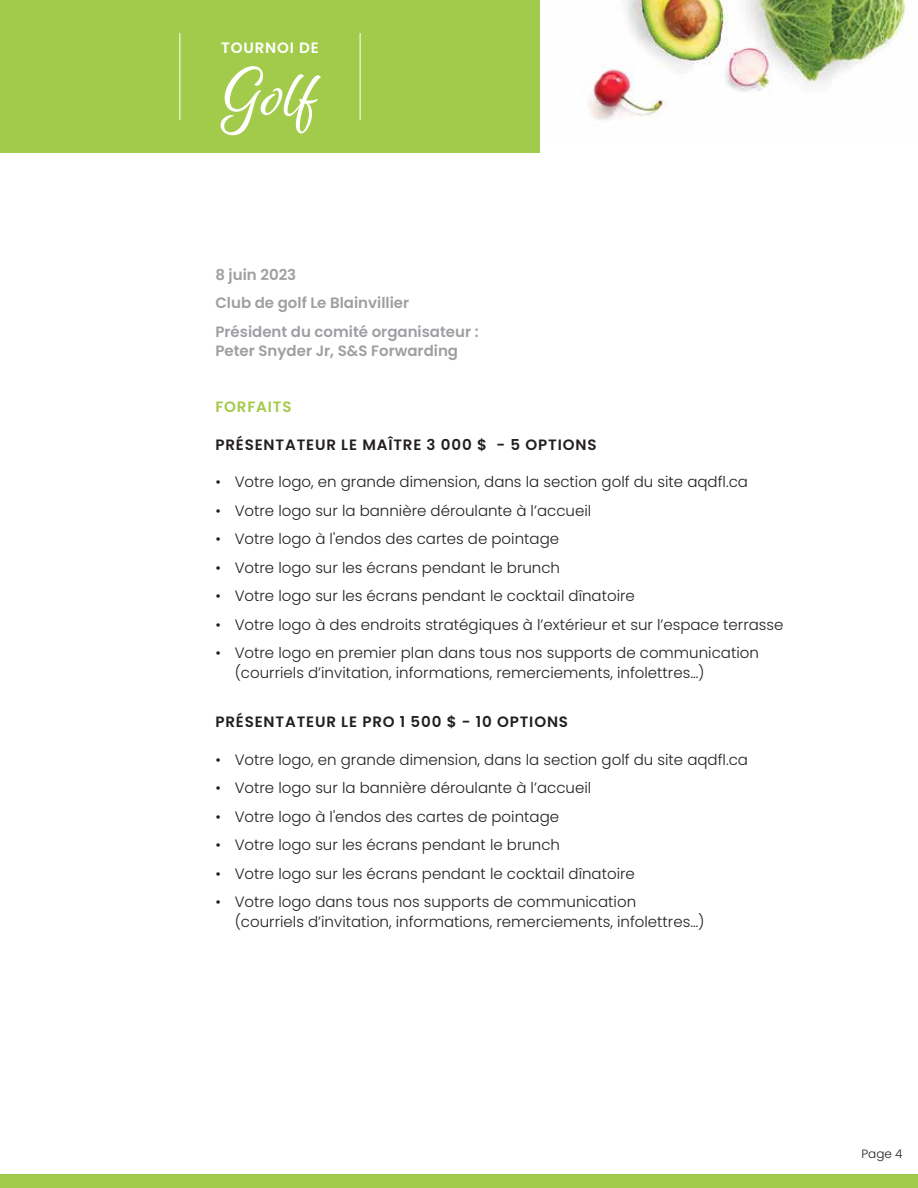
<style>
.page{position:relative;width:918px;height:1188px;background:#fff}
.page>*{position:absolute;margin:0;border:0;box-sizing:border-box;transform-origin:0 0}
.t1{font:72.45px "Alisha";color:#fff;scale:.92 1}
.t2{font:300 15px/19.5px "Poppins";color:#231f20}
.t3{font:600 15px/28.5px "Poppins";color:#9d9fa2}
.t4{font:600 15px "Poppins";letter-spacing:.055em;color:#231f20}
.t5{font:600 15px "Poppins";letter-spacing:.055em;color:#fff}
.t6{font:600 15px "Poppins";letter-spacing:.055em;color:#a3cb4b}
.t7{font:300 12px "Poppins";color:#231f20}
</style>
<div class="page">
<img style="left:588px;top:0;width:321px;height:120px">
<div style="left:0;top:0;width:540px;height:153px;background:#a3cb4b"></div>
<hr style="left:180px;top:33px;width:1px;height:87px;background:#fff">
<hr style="left:360px;top:33px;width:1px;height:87px;background:#fff">
<div style="left:0;top:1174px;width:918px;height:14px;background:#a3cb4b"></div>
<p class="t5" style="left:221px;top:39px;width:99px">TOURNOI DE</p>
<h1 class="t1" style="left:223px;top:49px;width:105px">Golf</h1>
<p class="t3" style="left:215px;top:260px;width:265px">8 juin 2023<br>Club de golf Le Blainvillier<br>Président du comité organisateur :</p>
<p class="t3" style="left:215px;top:337px;width:244px">Peter Snyder Jr, S&amp;S Forwarding</p>
<p class="t6" style="left:215px;top:398px;width:78px">FORFAITS</p>
<p class="t4" style="left:215px;top:436px;width:383px">PRÉSENTATEUR LE MAÎTRE 3 000 $ - 5 OPTIONS</p>
<p class="t2" style="left:215px;top:472px;width:534px">• Votre logo, en grande dimension, dans la section golf du site aqdfl.ca</p>
<p class="t2" style="left:215px;top:501px;width:377px">• Votre logo sur la bannière déroulante à l’accueil</p>
<p class="t2" style="left:215px;top:529px;width:345px">• Votre logo à l'endos des cartes de pointage</p>
<p class="t2" style="left:215px;top:558px;width:346px">• Votre logo sur les écrans pendant le brunch</p>
<p class="t2" style="left:215px;top:586px;width:421px">• Votre logo sur les écrans pendant le cocktail dînatoire</p>
<p class="t2" style="left:215px;top:615px;width:570px">• Votre logo à des endroits stratégiques à l’extérieur et sur l’espace terrasse</p>
<p class="t2" style="left:235px;top:643px;width:526px;text-indent:-19px">• Votre logo en premier plan dans tous nos supports de communication (courriels d’invitation, informations, remerciements, infolettres…)</p>
<p class="t4" style="left:215px;top:713px;width:354px">PRÉSENTATEUR LE PRO 1 500 $ - 10 OPTIONS</p>
<p class="t2" style="left:215px;top:750px;width:534px">• Votre logo, en grande dimension, dans la section golf du site aqdfl.ca</p>
<p class="t2" style="left:215px;top:778px;width:377px">• Votre logo sur la bannière déroulante à l’accueil</p>
<p class="t2" style="left:215px;top:807px;width:345px">• Votre logo à l'endos des cartes de pointage</p>
<p class="t2" style="left:215px;top:835px;width:346px">• Votre logo sur les écrans pendant le brunch</p>
<p class="t2" style="left:215px;top:864px;width:421px">• Votre logo sur les écrans pendant le cocktail dînatoire</p>
<p class="t2" style="left:235px;top:892px;width:471px;text-indent:-19px">• Votre logo dans tous nos supports de communication (courriels d’invitation, informations, remerciements, infolettres…)</p>
<p class="t7" style="left:862px;top:1147px;width:43px">Page 4</p>
</div>
